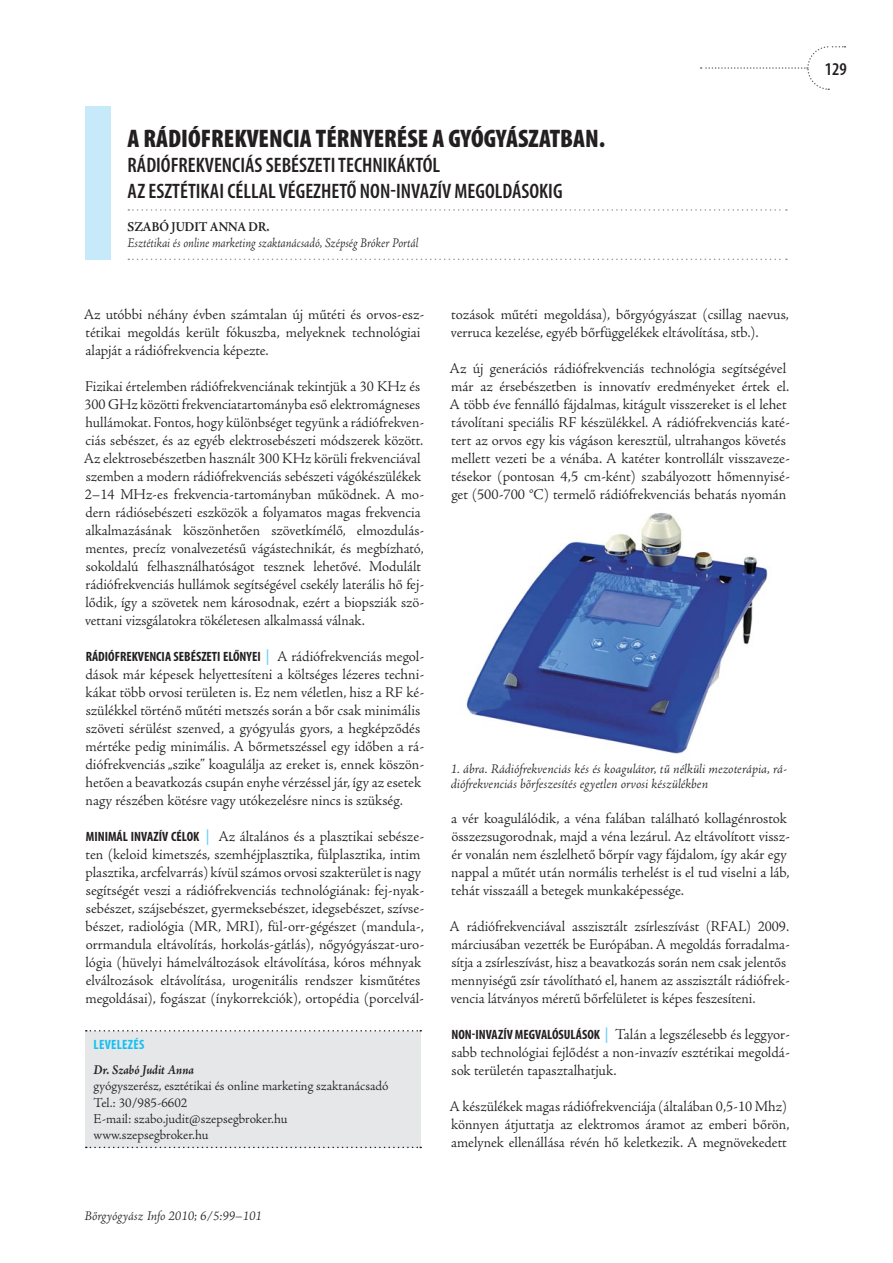
<style>
.page{position:relative;width:893px;height:1263px;background:#fff}
.page>*{position:absolute;margin:0;border:0;box-sizing:border-box;transform-origin:0 0}
.t1{font:900 condensed 25.5px "Myriad Pro";color:#231f20}
.t2{font:600 condensed 21px/25.5px "Myriad Pro";color:#231f20}
.t3{font:600 condensed 18px "Myriad Pro";color:#231f20}
.t4{font:300 15px/18px "Adobe Jenson Pro";color:#231f20}
.t5{font:italic 300 13.5px/15px "Adobe Jenson Pro";letter-spacing:-.005em;color:#231f20}
.t6{font:300 13.5px/16.2px "Adobe Jenson Pro";color:#231f20}
.t7{font:italic 300 13.5px "Adobe Jenson Pro";letter-spacing:-.005em;color:#231f20;scale:.9 1}
.t8{font:700 condensed 13.5px "Myriad Pro";color:#231f20}
.t9{font:700 13.5px "Adobe Jenson Pro";color:#231f20;scale:.9 1}
.t10{font:italic 700 13.5px "Adobe Jenson Pro";letter-spacing:-.005em;color:#231f20;scale:.9 1}
.t11{font:700 condensed 13.5px "Myriad Pro";letter-spacing:.025em;color:#15c0f2}
.s1{font-family:"Adobe Jenson Pro";font-weight:600;font-stretch:normal;font-size:15px;color:#6bcff6}
.s2{font-family:"Adobe Jenson Pro";font-weight:300;font-stretch:normal;font-size:15px}
.s3{font-family:"Myriad Pro";font-weight:700;font-stretch:condensed;font-size:13.5px}
.s4{font-weight:600;color:#6bcff6}
</style>
<div class="page">
<svg style="left:702px;top:46px;width:144px;height:44px"></svg>
<svg style="left:128px;top:209px;width:659px;height:2px"></svg>
<svg style="left:128px;top:259px;width:659px;height:1px"></svg>
<div style="left:85px;top:106px;width:26px;height:153px;background:#c6eafa"></div>
<div style="left:85px;top:1031px;width:336px;height:116px;background:#e6e7e9"></div>
<svg style="left:86px;top:1030px;width:335px;height:1px"></svg>
<svg style="left:86px;top:1147px;width:335px;height:1px"></svg>
<img style="left:466px;top:513px;width:302px;height:241px">
<h1 class="t1" style="left:128px;top:124px;width:479px">A RÁDIÓFREKVENCIA TÉRNYERÉSE A GYÓGYÁSZATBAN.</h1>
<h2 class="t2" style="left:128px;top:153px;width:436px">RÁDIÓFREKVENCIÁS SEBÉSZETI TECHNIKÁKTÓL<br>AZ ESZTÉTIKAI CÉLLAL VÉGEZHETŐ NON-INVAZÍV MEGOLDÁSOKIG</h2>
<p class="t9" style="left:128px;top:219px;width:159px">SZABÓ JUDIT ANNA DR.</p>
<p class="t7" style="left:128px;top:235px;width:325px">Esztétikai és online marketing szaktanácsadó, Szépség Bróker Portál</p>
<p class="t4" style="left:84px;top:306px;width:342px">Az utóbbi néhány évben számtalan új műtéti és orvos-esz&shy;tétikai megoldás került fókuszba, melyeknek technológiai alapját a rádiófrekvencia képezte.</p>
<p class="t4" style="left:84px;top:378px;width:342px">Fizikai értelemben rádiófrekvenciának tekintjük a 30 KHz és 300 GHz közötti frekvenciatartományba eső elektromágneses hullámokat. Fontos, hogy különbséget tegyünk a rádiófrekven&shy;ciás sebészet, és az egyéb elektrosebészeti módszerek között.<br>Az elektrosebészetben használt 300 KHz körüli frekvenciával szemben a modern rádiófrekvenciás sebészeti vágókészülékek 2–14 MHz-es frekvencia-tartományban működnek. A mo&shy;dern rádiósebészeti eszközök a folyamatos magas frekvencia alkalmazásának köszönhetően szövetkímélő, elmozdulás&shy;mentes, precíz vonalvezetésű vágástechnikát, és megbízható, sokoldalú felhasználhatóságot tesznek lehetővé. Modulált rádiófrekvenciás hullámok segítségével csekély laterális hő fej&shy;lődik, így a szövetek nem károsodnak, ezért a biopsziák szö&shy;vettani vizsgálatokra tökéletesen alkalmassá válnak.</p>
<p class="t8" style="left:86px;top:649px;width:340px">RÁDIÓFREKVENCIA SEBÉSZETI ELŐNYEI <span class="s1">|</span> <span class="s2">A rádiófrekvenciás megol-</span></p>
<p class="t4" style="left:85px;top:666px;width:340px">dások már képesek helyettesíteni a költséges lézeres techni&shy;kákat több orvosi területen is. Ez nem véletlen, hisz a RF ké&shy;szülékkel történő műtéti metszés során a bőr csak minimális szöveti sérülést szenved, a gyógyulás gyors, a hegképződés mértéke pedig minimális. A bőrmetszéssel egy időben a rá&shy;diófrekvenciás „szike” koagulálja az ereket is, ennek köszön&shy;hetően a beavatkozás csupán enyhe vérzéssel jár, így az esetek nagy részében kötésre vagy utókezelésre nincs is szükség.</p>
<p class="t4" style="left:86px;top:828px;width:340px"><span class="s3">MINIMÁL INVAZÍV CÉLOK</span> <span class="s4">|</span> Az általános és a plasztikai sebésze&shy;ten (keloid kimetszés, szemhéjplasztika, fülplasztika, intim plasztika, arcfelvarrás) kívül számos orvosi szakterület is nagy segítségét veszi a rádiófrekvenciás technológiának: fej-nyak&shy;sebészet, szájsebészet, gyermeksebészet, idegsebészet, szívse&shy;bészet, radiológia (MR, MRI), fül-orr-gégészet (mandula-, orrmandula eltávolítás, horkolás-gátlás), nőgyógyászat-uro&shy;lógia (hüvelyi hámelváltozások eltávolítása, kóros méhnyak elváltozások eltávolítása, urogenitális rendszer kisműtétes megoldásai), fogászat (ínykorrekciók), ortopédia (porcelvál-</p>
<p class="t11" style="left:94px;top:1037px;width:52px">LEVELEZÉS</p>
<p class="t10" style="left:94px;top:1062px;width:113px">Dr. Szabó Judit Anna</p>
<p class="t6" style="left:94px;top:1078px;width:296px">gyógyszerész, esztétikai és online marketing szaktanácsadó Tel.: 30/985-6602<br>E-mail: szabo.judit@szepsegbroker.hu www.szepsegbroker.hu</p>
<p class="t5" style="left:85px;top:1209px;width:179px">Bőrgyógyász Info 2010; 6/5:99–101</p>
<p class="t4" style="left:451px;top:306px;width:340px">tozások műtéti megoldása), bőrgyógyászat (csillag naevus, verruca kezelése, egyéb bőrfüggelékek eltávolítása, stb.).</p>
<p class="t4" style="left:450px;top:360px;width:342px">Az új generációs rádiófrekvenciás technológia segítségével már az érsebészetben is innovatív eredményeket értek el.<br>A több éve fennálló fájdalmas, kitágult visszereket is el lehet távolítani speciális RF készülékkel. A rádiófrekvenciás katé&shy;tert az orvos egy kis vágáson keresztül, ultrahangos követés mellett vezeti be a vénába. A katéter kontrollált visszaveze&shy;tésekor (pontosan 4,5 cm-ként) szabályozott hőmennyisé&shy;get (500-700 °C) termelő rádiófrekvenciás behatás nyomán</p>
<p class="t5" style="left:451px;top:762px;width:337px">1. ábra. Rádiófrekvenciás kés és koagulátor, tű nélküli mezoterápia, rá&shy;diófrekvenciás bőrfeszesítés egyetlen orvosi készülékben</p>
<p class="t4" style="left:451px;top:810px;width:340px">a vér koagulálódik, a véna falában található kollagénrostok összezsugorodnak, majd a véna lezárul. Az eltávolított vissz&shy;ér vonalán nem észlelhető bőrpír vagy fájdalom, így akár egy nappal a műtét után normális terhelést is el tud viselni a láb, tehát visszaáll a betegek munkaképessége.</p>
<p class="t4" style="left:450px;top:918px;width:342px">A rádiófrekvenciával asszisztált zsírleszívást (RFAL) 2009. márciusában vezették be Európában. A megoldás forradalma&shy;sítja a zsírleszívást, hisz a beavatkozás során nem csak jelentős mennyiségű zsír távolítható el, hanem az asszisztált rádiófrek&shy;vencia látványos méretű bőrfelületet is képes feszesíteni.</p>
<p class="t4" style="left:451px;top:1026px;width:340px;text-align:justify"><span class="s3">NON-INVAZÍV MEGVALÓSULÁSOK</span> <span class="s4">|</span> Talán a legszélesebb és leggyor&shy;sabb technológiai fejlődést a non-invazív esztétikai megoldá&shy;sok területén tapasztalhatjuk.</p>
<p class="t4" style="left:450px;top:1098px;width:341px">A készülékek magas rádiófrekvenciája (általában 0,5-10 Mhz) könnyen átjuttatja az elektromos áramot az emberi bőrön, amelynek ellenállása révén hő keletkezik. A megnövekedett</p>
<p class="t3" style="left:825px;top:59px;width:24px">129</p>
</div>
